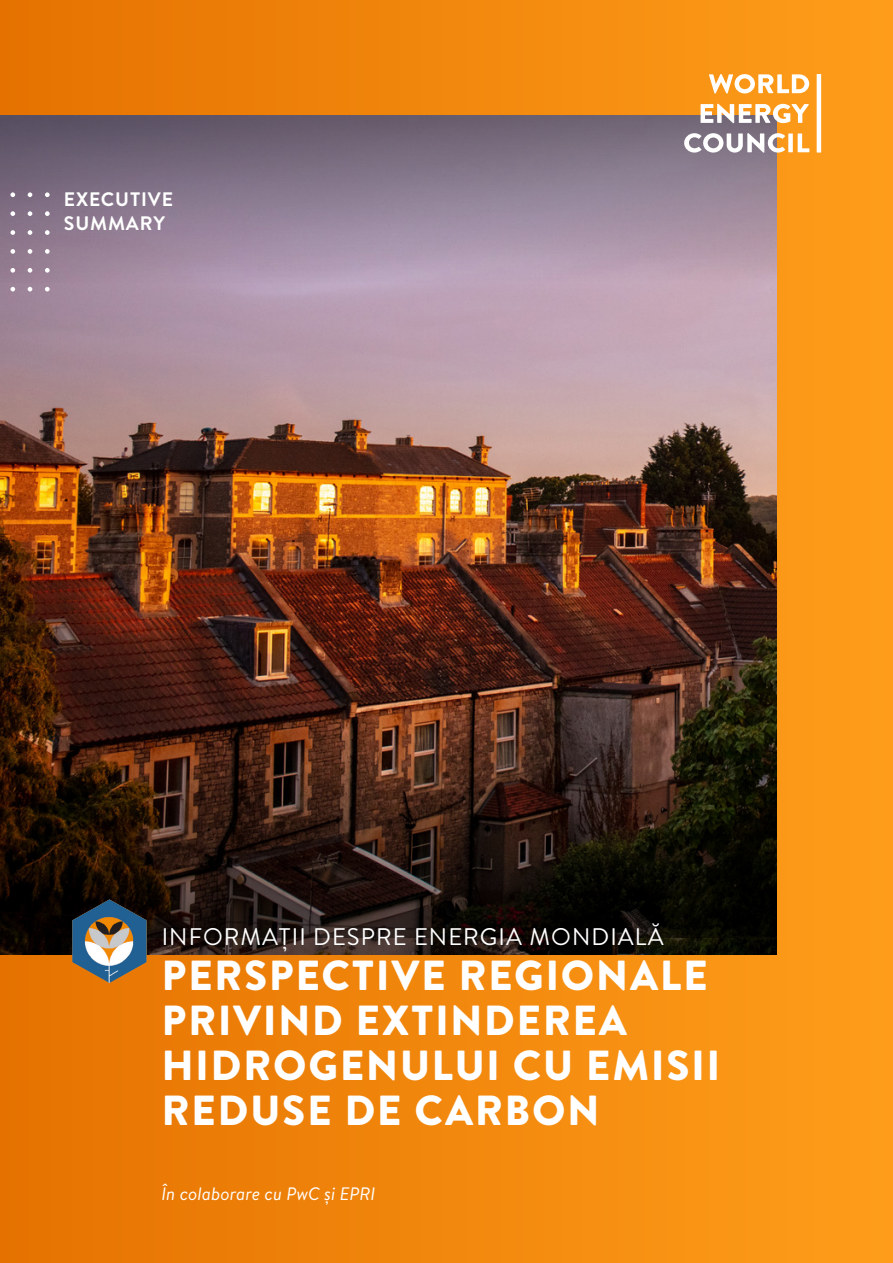
<style>
.page{position:relative;width:893px;height:1263px;background:#fff}
.page>*{position:absolute;margin:0;border:0;box-sizing:border-box;transform-origin:0 0}
.t1{font:900 42px/45px "Brandon Text";letter-spacing:.045em;color:#fff}
.t2{font:24px "Brandon Text";letter-spacing:.045em;color:#fff}
.t3{font:700 19.5px/24px "Brandon Text";letter-spacing:.045em;color:#fff}
.t4{font:italic 18px "Brandon Text";color:#fff}
</style>
<div class="page">
<div style="left:0;top:0;width:893px;height:1263px;background:linear-gradient(to right,#e57200,#fe9d1b)"></div>
<img style="left:0;top:283px;width:776px;height:672px">
<svg style="left:0;top:115px;width:776px;height:168px;background:#8e7d91"></svg>
<svg style="left:0;top:770px;width:776px;height:168px;background:#22140c"></svg>
<img style="left:72px;top:899px;width:75px;height:84px">
<svg style="left:709px;top:74px;width:100px;height:19px"></svg>
<svg style="left:701px;top:104px;width:108px;height:19px"></svg>
<svg style="left:684px;top:133px;width:101px;height:20px"></svg>
<div style="left:788px;top:133px;width:5px;height:19px;background:#fff"></div>
<svg style="left:798px;top:133px;width:11px;height:19px"></svg>
<hr style="left:817px;top:74px;width:4px;height:79px;background:#fff">
<svg style="left:10px;top:211px;width:5px;height:5px"></svg>
<svg style="left:10px;top:192px;width:5px;height:5px"></svg>
<svg style="left:10px;top:249px;width:5px;height:5px"></svg>
<svg style="left:10px;top:230px;width:5px;height:5px"></svg>
<svg style="left:10px;top:287px;width:5px;height:4px"></svg>
<svg style="left:10px;top:268px;width:5px;height:5px"></svg>
<svg style="left:28px;top:211px;width:4px;height:5px"></svg>
<svg style="left:28px;top:192px;width:4px;height:5px"></svg>
<svg style="left:28px;top:249px;width:4px;height:5px"></svg>
<svg style="left:28px;top:230px;width:4px;height:5px"></svg>
<svg style="left:28px;top:287px;width:4px;height:4px"></svg>
<svg style="left:28px;top:268px;width:4px;height:5px"></svg>
<svg style="left:45px;top:211px;width:5px;height:5px"></svg>
<svg style="left:45px;top:192px;width:5px;height:5px"></svg>
<svg style="left:45px;top:249px;width:5px;height:5px"></svg>
<svg style="left:45px;top:230px;width:5px;height:5px"></svg>
<svg style="left:45px;top:287px;width:5px;height:4px"></svg>
<svg style="left:45px;top:268px;width:5px;height:5px"></svg>
<p class="t3" style="left:64px;top:187px;width:111px">EXECUTIVE<br>SUMMARY</p>
<p class="t2" style="left:162px;top:920px;width:504px">INFORMAȚII DESPRE ENERGIA MONDIALĂ</p>
<p class="t1" style="left:162px;top:952px;width:560px">PERSPECTIVE REGIONALE<br>PRIVIND EXTINDEREA<br>HIDROGENULUI CU EMISII<br>REDUSE DE CARBON</p>
<p class="t4" style="left:162px;top:1181px;width:215px">În colaborare cu PwC și EPRI</p>
</div>
